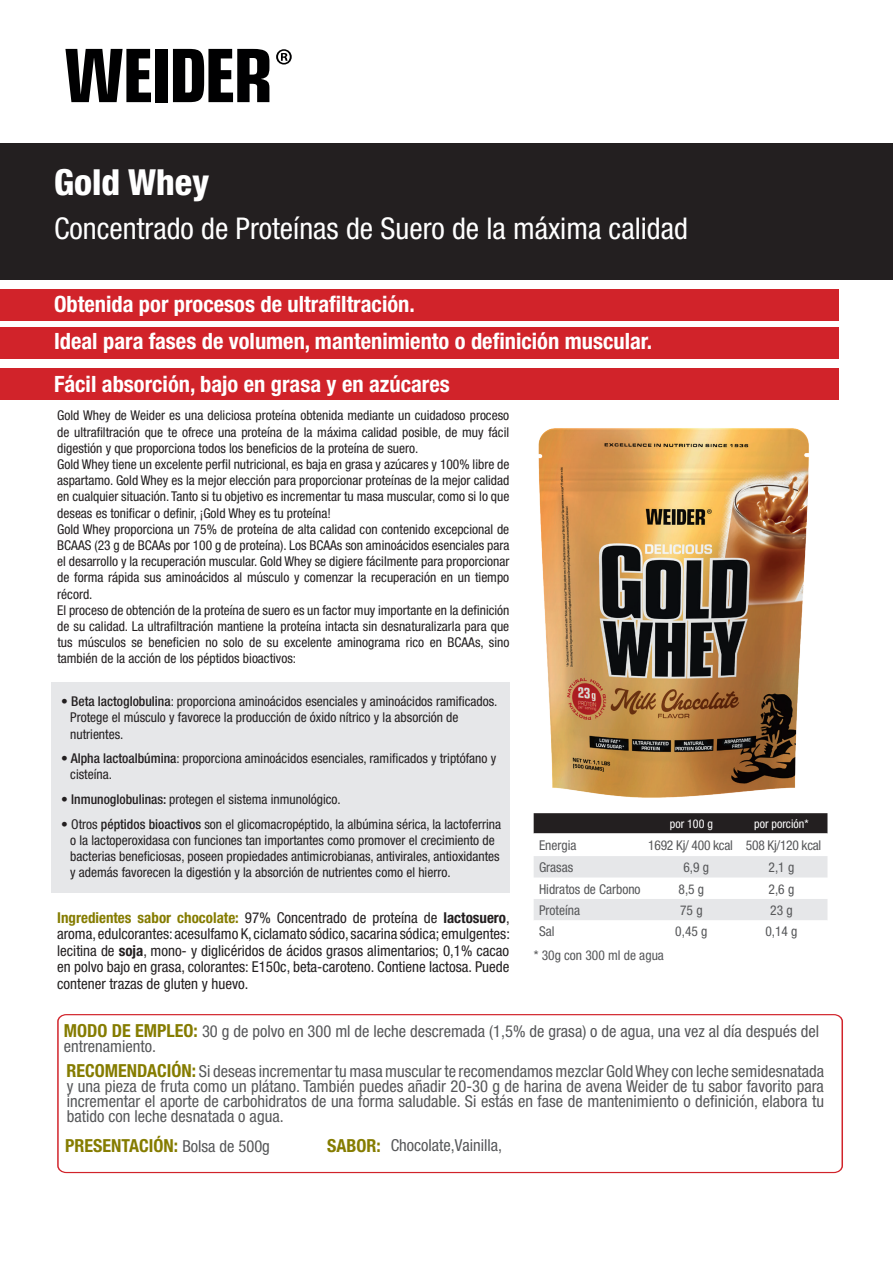
<style>
.page{position:relative;width:893px;height:1263px;background:#fff}
.page>*{position:absolute;margin:0;border:0;box-sizing:border-box;transform-origin:0 0}
.t1{font:800 condensed 36px "Helvetica Neue";color:#fff}
.t2{font:condensed 30px "Helvetica Neue";color:#fff}
.t3{font:700 condensed 22.5px/43.2px "Helvetica Neue";color:#fff}
.t4{font:700 condensed 18px "Helvetica Neue";color:#857c00}
.t5{font:condensed 16.5px/15px "Helvetica Neue";color:#57585a}
.t6{font:condensed 15px/16.5px "Helvetica Neue";color:#231f20;text-align:justify}
.t7{font:condensed 13.5px/16.2px "Helvetica Neue";color:#231f20}
.t8{font:condensed 13.5px "Helvetica Neue";color:#57585a}
.t9{font:condensed 13.5px "Helvetica Neue";letter-spacing:-.02em;color:#57585a}
.t10{font:condensed 12px "Helvetica Neue";color:#fff}
.s1{font-weight:500}
.s2{font-weight:700;color:#857c00}
.s3{font-weight:700}
.s4{font-weight:700;font-size:18px;color:#857c00}
.s5{font-weight:400;font-size:16.5px;color:#57585a}
</style>
<div class="page">
<div style="left:0;top:327px;width:839px;height:32px;background:#d1232a"></div>
<div style="left:51px;top:683px;width:458px;height:210px;background:#e6e7e9"></div>
<div style="left:0;top:289px;width:839px;height:32px;background:#d1232a"></div>
<svg style="left:65px;top:49px;width:86px;height:53px"></svg>
<div style="left:155px;top:49px;width:13px;height:53px;background:#000001"></div>
<svg style="left:173px;top:49px;width:96px;height:53px"></svg>
<svg style="left:276px;top:49px;width:16px;height:16px"></svg>
<div style="left:0;top:143px;width:893px;height:137px;background:#231f20"></div>
<div style="left:0;top:369px;width:839px;height:31px;background:#d1232a"></div>
<svg style="left:534px;top:828px;width:293px;height:92px"></svg>
<img style="left:490px;top:368px;width:349px;height:460px">
<svg style="left:57px;top:1014px;width:786px;height:160px"></svg>
<h1 class="t1" style="left:54px;top:160px;width:157px">Gold Whey</h1>
<h2 class="t2" style="left:54px;top:211px;width:635px">Concentrado de Proteínas de Suero de la máxima calidad</h2>
<h3 class="t3" style="left:54px;top:282px;width:362px">Obtenida por procesos de ultrafiltración.</h3>
<h3 class="t3" style="left:54px;top:319px;width:600px">Ideal para fases de volumen, mantenimiento o definición muscular.<br>Fácil absorción, bajo en grasa y en azúcares</h3>
<p class="t7" style="left:57px;top:407px;width:454px">Gold Whey de Weider es una deliciosa proteína obtenida mediante un cuidadoso proceso de ultrafiltración que te ofrece una proteína de la máxima calidad posible, de muy fácil digestión y que proporciona todos los beneficios de la proteína de suero.<br>Gold Whey tiene un excelente perfil nutricional, es baja en grasa y azúcares y 100% libre de aspartamo. Gold Whey es la mejor elección para proporcionar proteínas de la mejor calidad en cualquier situación. Tanto si tu objetivo es incrementar tu masa muscular, como si lo que deseas es tonificar o definir, ¡Gold Whey es tu proteína!<br>Gold Whey proporciona un 75% de proteína de alta calidad con contenido excepcional de BCAAS (23 g de BCAAs por 100 g de proteína). Los BCAAs son aminoácidos esenciales para el desarrollo y la recuperación muscular. Gold Whey se digiere fácilmente para proporcionar de forma rápida sus aminoácidos al músculo y comenzar la recuperación en un tiempo récord.<br>El proceso de obtención de la proteína de suero es un factor muy importante en la definición de su calidad. La ultrafiltración mantiene la proteína intacta sin desnaturalizarla para que tus músculos se beneficien no solo de su excelente aminograma rico en BCAAs, sino también de la acción de los péptidos bioactivos:</p>
<p class="t7" style="left:70px;top:693px;width:429px;text-indent:-9px">• <span class="s1">Beta lactoglobulina</span>: proporciona aminoácidos esenciales y aminoácidos ramificados.<br>Protege el músculo y favorece la producción de óxido nítrico y la absorción de nutrientes.</p>
<p class="t7" style="left:70px;top:750px;width:427px;text-indent:-9px">• <span class="s1">Alpha lactoalbúmina</span>: proporciona aminoácidos esenciales, ramificados y triptófano y cisteína.</p>
<p class="t7" style="left:61px;top:791px;width:281px">• <span class="s1">Inmunoglobulinas:</span> protegen el sistema inmunológico.</p>
<p class="t7" style="left:70px;top:816px;width:432px;text-indent:-9px">• Otros <span class="s1">péptidos bioactivos</span> son el glicomacropéptido, la albúmina sérica, la lactoferrina o la lactoperoxidasa con funciones tan importantes como promover el crecimiento de bacterias beneficiosas, poseen propiedades antimicrobianas, antivirales, antioxidantes y además favorecen la digestión y la absorción de nutrientes como el hierro.</p>
<p class="t6" style="left:57px;top:909px;width:454px"><span class="s2">Ingredientes sabor chocolate:</span> 97% Concentrado de proteína de <span class="s3">lactosuero</span>, aroma, edulcorantes: acesulfamo K, ciclamato sódico, sacarina sódica; emulgentes: lecitina de <span class="s3">soja</span>, mono- y diglicéridos de ácidos grasos alimentarios; 0,1% cacao en polvo bajo en grasa, colorantes: E150c, beta-caroteno. Contiene lactosa. Puede contener trazas de gluten y huevo.</p>
<p class="t10" style="left:670px;top:817px;width:45px">por 100 g</p>
<p class="t10" style="left:754px;top:817px;width:56px">por porción*</p>
<p class="t8" style="left:539px;top:837px;width:39px">Energia</p>
<p class="t9" style="left:648px;top:837px;width:175px">1692 Kj/ 400 kcal 508 Kj/120 kcal</p>
<p class="t8" style="left:539px;top:859px;width:36px">Grasas</p>
<p class="t8" style="left:683px;top:859px;width:27px">6,9 g</p>
<p class="t8" style="left:769px;top:859px;width:27px">2,1 g</p>
<p class="t8" style="left:539px;top:881px;width:103px">Hidratos de Carbono</p>
<p class="t8" style="left:678px;top:881px;width:27px">8,5 g</p>
<p class="t8" style="left:769px;top:881px;width:27px">2,6 g</p>
<p class="t8" style="left:539px;top:902px;width:42px">Proteína</p>
<p class="t8" style="left:680px;top:902px;width:24px">75 g</p>
<p class="t8" style="left:770px;top:902px;width:24px">23 g</p>
<p class="t8" style="left:539px;top:924px;width:17px">Sal</p>
<p class="t8" style="left:675px;top:924px;width:34px">0,45 g</p>
<p class="t8" style="left:765px;top:924px;width:34px">0,14 g</p>
<p class="t8" style="left:534px;top:947px;width:132px">* 30g con 300 ml de agua</p>
<p class="t5" style="left:64px;top:1024px;width:757px"><span class="s4">MODO DE EMPLEO:</span> 30 g de polvo en 300 ml de leche descremada (1,5% de grasa) o de agua, una vez al día después del entrenamiento.</p>
<p class="t5" style="left:67px;top:1063px;width:759px;text-align:justify"><span class="s4">RECOMENDACIÓN:</span> Si deseas incrementar tu masa muscular te recomendamos mezclar Gold Whey con leche semidesnatada y una pieza de fruta como un plátano. También puedes añadir 20-30 g de harina de avena Weider de tu sabor favorito para incrementar el aporte de carbohidratos de una forma saludable. Si estás en fase de mantenimiento o definición, elabora tu batido con leche desnatada o agua.</p>
<h3 class="t4" style="left:65px;top:1134px;width:206px">PRESENTACIÓN: <span class="s5">Bolsa de 500g</span></h3>
<p class="t5" style="left:327px;top:1137px;width:176px"><span class="s4">SABOR:</span> Chocolate,Vainilla,</p>
</div>
